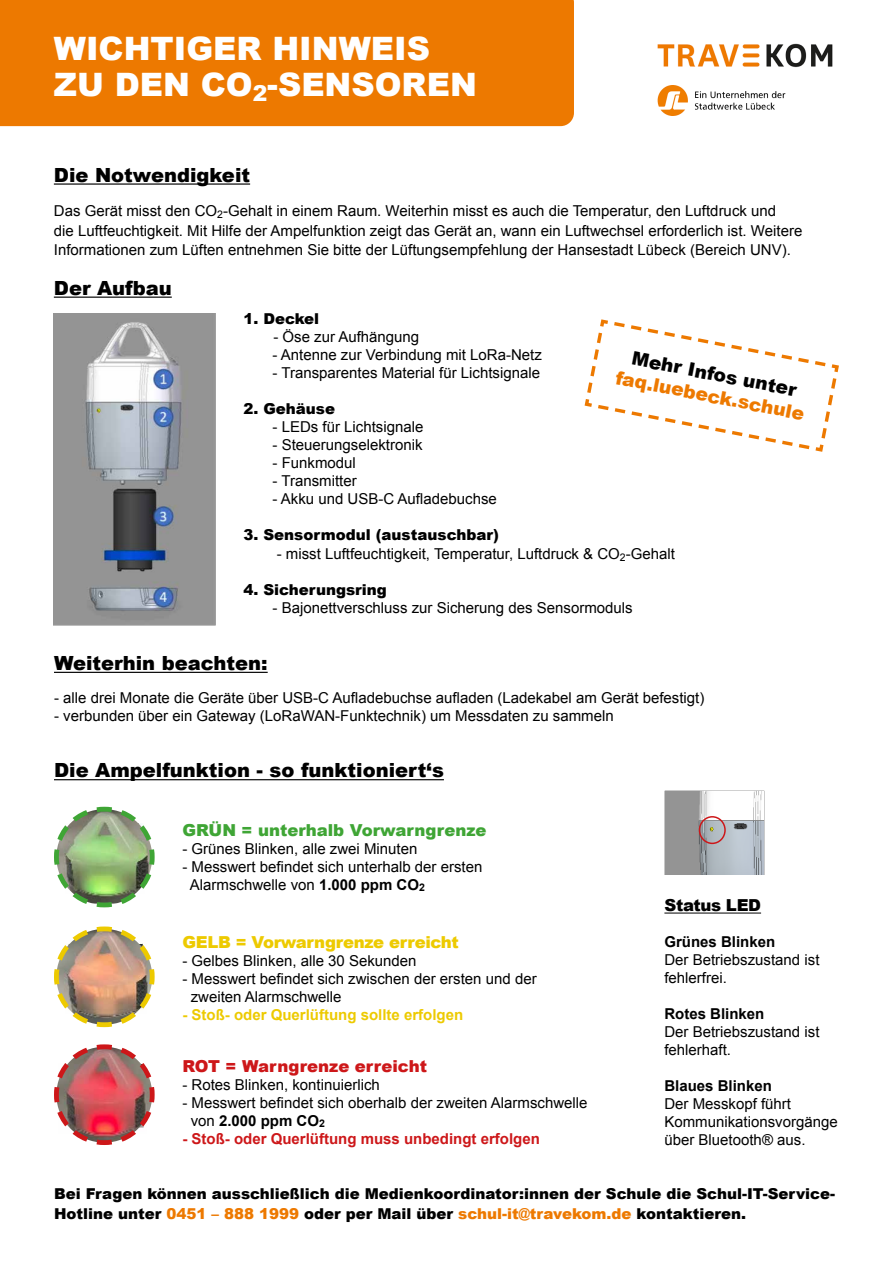
<style>
.page{position:relative;width:893px;height:1263px;background:#fff}
.page>*{position:absolute;margin:0;border:0;box-sizing:border-box;transform-origin:0 0}
.t1{font:900 32.25px/36px "Arial";color:#fff}
.t2{font:900 19.5px "Arial";color:#000}
.t3{font:900 18.6px "Arial";color:#ed7900}
.t4{font:900 18.6px "Arial";color:#000}
.t5{font:900 16.5px "Arial";color:#3fa535}
.t6{font:900 16.5px "Arial";letter-spacing:-.02em;color:#edca00}
.t7{font:900 16.5px "Arial";color:#cd1719}
.t8{font:900 16.5px "Arial";letter-spacing:-.02em;color:#000}
.t9{font:15px/18px "Arial";color:#000}
.t10{font:900 15px/19.5px "Arial";color:#000}
.t11{font:700 15px "Arial";color:#cd1719}
.t12{font:700 15px "Arial";color:#000}
.t13{font:700 15px "Arial";color:#edca00}
.s1{font-weight:700}
.s2{color:#ed7900}
</style>
<div class="page">
<div style="left:0;top:0;width:574px;height:126px;background:#ed7900"></div>
<img style="left:657px;top:43px;width:176px;height:25px">
<img style="left:657px;top:85px;width:129px;height:30px">
<img style="left:54px;top:806px;width:101px;height:102px">
<img style="left:54px;top:926px;width:101px;height:102px">
<img style="left:54px;top:1044px;width:101px;height:101px">
<hr style="left:54px;top:779px;width:390px;height:1px;background:#000">
<hr style="left:54px;top:672px;width:214px;height:1px;background:#000">
<img style="left:54px;top:313px;width:162px;height:312px">
<hr style="left:54px;top:297px;width:118px;height:1px;background:#000">
<hr style="left:664px;top:912px;width:97px;height:1px;background:#000">
<img style="left:664px;top:791px;width:101px;height:84px">
<div style="left:699px;top:816px;width:27px;height:28px;border:2px solid #cd1719;border-radius:50%"></div>
<hr style="left:54px;top:183px;width:196px;height:2px;background:#000">
<svg style="left:584px;top:319px;width:255px;height:133px"></svg>
<h1 class="t1" style="left:54px;top:30px;width:424px">WICHTIGER HINWEIS<br>ZU DEN CO<sub>2</sub>-SENSOREN</h1>
<h2 class="t2" style="left:54px;top:160px;width:198px">Die Notwendigkeit</h2>
<p class="t9" style="left:54px;top:201px;width:750px;line-height:19.5px">Das Gerät misst den CO<sub>2</sub>-Gehalt in einem Raum. Weiterhin misst es auch die Temperatur, den Luftdruck und<br>die Luftfeuchtigkeit. Mit Hilfe der Ampelfunktion zeigt das Gerät an, wann ein Luftwechsel erforderlich ist. Weitere<br>Informationen zum Lüften entnehmen Sie bitte der Lüftungsempfehlung der Hansestadt Lübeck (Bereich UNV).</p>
<h2 class="t2" style="left:54px;top:274px;width:119px">Der Aufbau</h2>
<p class="t10" style="left:243px;top:308px;width:77px">1. Deckel</p>
<p class="t9" style="left:273px;top:328px;width:147px">- Öse zur Aufhängung</p>
<p class="t9" style="left:273px;top:346px;width:271px">- Antenne zur Verbindung mit LoRa-Netz</p>
<p class="t9" style="left:273px;top:364px;width:269px">- Transparentes Material für Lichtsignale</p>
<p class="t10" style="left:243px;top:398px;width:93px">2. Gehäuse</p>
<p class="t9" style="left:273px;top:418px;width:152px">- LEDs für Lichtsignale</p>
<p class="t9" style="left:273px;top:436px;width:152px">- Steuerungselektronik</p>
<p class="t9" style="left:273px;top:454px;width:85px">- Funkmodul</p>
<p class="t9" style="left:273px;top:472px;width:86px">- Transmitter</p>
<p class="t9" style="left:273px;top:490px;width:226px">- Akku und USB-C Aufladebuchse</p>
<p class="t10" style="left:243px;top:524px;width:257px">3. Sensormodul (austauschbar)</p>
<p class="t9" style="left:277px;top:545px;width:400px">- misst Luftfeuchtigkeit, Temperatur, Luftdruck &amp; CO<sub>2</sub>-Gehalt</p>
<p class="t10" style="left:243px;top:580px;width:145px">4. Sicherungsring</p>
<p class="t9" style="left:273px;top:599px;width:362px">- Bajonettverschluss zur Sicherung des Sensormoduls</p>
<p class="t4" style="left:635px;top:344px;width:169px;rotate:11deg">Mehr Infos unter</p>
<p class="t3" style="left:618px;top:364px;width:193px;rotate:11deg">faq.luebeck.schule</p>
<h2 class="t2" style="left:54px;top:649px;width:215px">Weiterhin beachten:</h2>
<p class="t9" style="left:54px;top:689px;width:652px">- alle drei Monate die Geräte über USB-C Aufladebuchse aufladen (Ladekabel am Gerät befestigt)</p>
<p class="t9" style="left:54px;top:707px;width:561px">- verbunden über ein Gateway (LoRaWAN-Funktechnik) um Messdaten zu sammeln</p>
<h2 class="t2" style="left:54px;top:756px;width:391px">Die Ampelfunktion - so funktioniert‘s</h2>
<p class="t5" style="left:182px;top:818px;width:306px">GRÜN = unterhalb Vorwarngrenze</p>
<p class="t9" style="left:182px;top:840px;width:237px">- Grünes Blinken, alle zwei Minuten</p>
<p class="t9" style="left:190px;top:858px;width:294px;text-indent:-8px">- Messwert befindet sich unterhalb der ersten<br>Alarmschwelle von <span class="s1">1.000 ppm CO</span><sub>2</sub></p>
<p class="t6" style="left:182px;top:930px;width:278px">GELB = Vorwarngrenze erreicht</p>
<p class="t9" style="left:182px;top:952px;width:236px">- Gelbes Blinken, alle 30 Sekunden</p>
<p class="t9" style="left:191px;top:970px;width:347px;text-indent:-8px">- Messwert befindet sich zwischen der ersten und der zweiten Alarmschwelle</p>
<p class="t13" style="left:182px;top:1005px;width:282px">- Stoß- oder Querlüftung sollte erfolgen</p>
<p class="t7" style="left:182px;top:1054px;width:246px">ROT = Warngrenze erreicht</p>
<p class="t9" style="left:182px;top:1076px;width:199px">- Rotes Blinken, kontinuierlich</p>
<p class="t9" style="left:191px;top:1094px;width:398px;text-indent:-8px">- Messwert befindet sich oberhalb der zweiten Alarmschwelle von <span class="s1">2.000 ppm CO</span><sub>2</sub></p>
<p class="t11" style="left:182px;top:1128px;width:359px">- Stoß- oder Querlüftung muss unbedingt erfolgen</p>
<p class="t8" style="left:664px;top:893px;width:98px">Status LED</p>
<p class="t12" style="left:664px;top:932px;width:112px">Grünes Blinken</p>
<p class="t9" style="left:664px;top:951px;width:157px">Der Betriebszustand ist fehlerfrei.</p>
<p class="t12" style="left:664px;top:1004px;width:102px">Rotes Blinken</p>
<p class="t9" style="left:664px;top:1023px;width:157px">Der Betriebszustand ist fehlerhaft.</p>
<p class="t12" style="left:664px;top:1076px;width:109px">Blaues Blinken</p>
<p class="t9" style="left:664px;top:1095px;width:175px">Der Messkopf führt<br>Kommunikationsvorgänge über Bluetooth® aus.</p>
<p class="t10" style="left:54px;top:1184px;width:783px">Bei Fragen können ausschließlich die Medienkoordinator:innen der Schule die Schul-IT-Service-<br>Hotline unter <span class="s2">0451 – 888 1999</span> oder per Mail über <span class="s2">schul-it@travekom.de</span> kontaktieren.</p>
</div>
